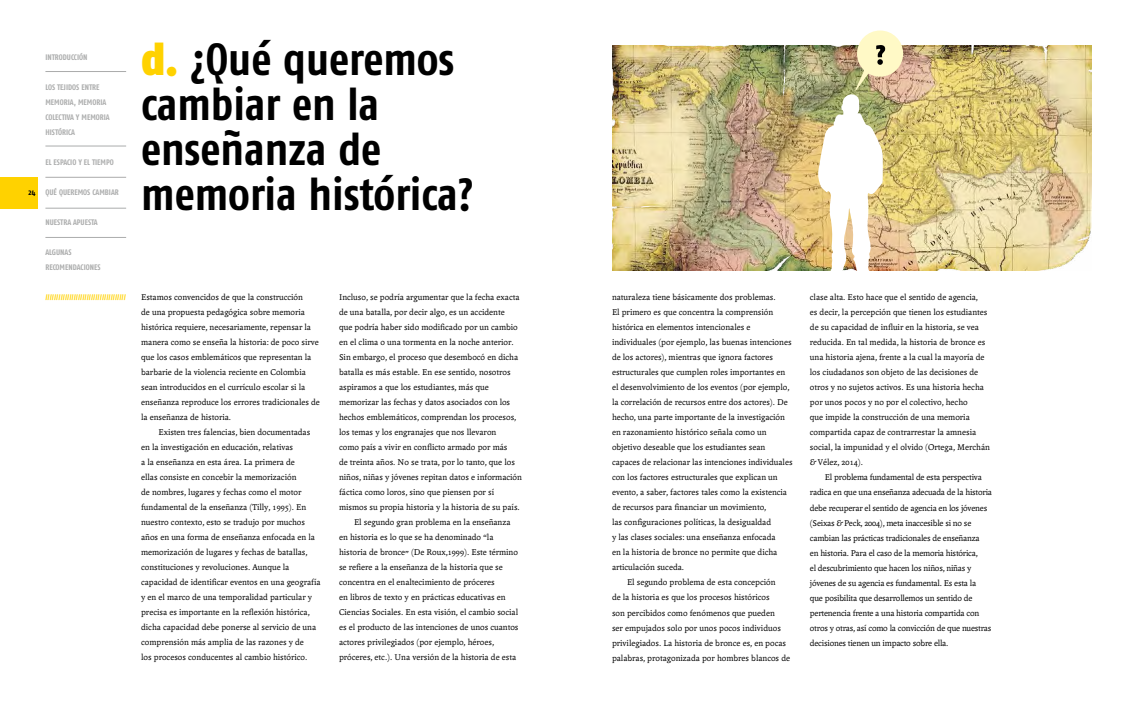
<style>
.page{position:relative;width:1134px;height:709px;background:#fff}
.page>*{position:absolute;margin:0;border:0;box-sizing:border-box;transform-origin:0 0}
.t1{font:700 45px/45px "Fago Co";color:#000}
.t2{font:9px/15px "Andralis ND Os F";color:#000}
.t3{font:9px/15px "Andralis ND Os F";letter-spacing:-.02em;color:#000}
.t4{font:700 8px/15px "Fago Co";color:#abacac}
.t5{font:700 8px "Fago Co";color:#ffd200}
.t6{font:700 8px "Fago Co";color:#000}
.s1{font-weight:900;color:#ffd200}
</style>
<div class="page">
<hr style="left:45px;top:71px;width:81px;height:1px;background:#abacac">
<hr style="left:45px;top:145px;width:81px;height:1px;background:#abacac">
<hr style="left:45px;top:177px;width:81px;height:1px;background:#abacac">
<hr style="left:45px;top:208px;width:81px;height:1px;background:#abacac">
<hr style="left:45px;top:237px;width:81px;height:1px;background:#abacac">
<div style="left:0;top:177px;width:38px;height:32px;background:#ffd200"></div>
<img style="left:612px;top:45px;width:480px;height:225px">
<img style="left:817px;top:30px;width:86px;height:241px">
<p class="t6" style="left:29px;top:187px;width:8px">24</p>
<p class="t4" style="left:45px;top:50px;width:43px">INTRODUCCIÓN</p>
<p class="t4" style="left:45px;top:80px;width:66px">LOS TEJIDOS ENTRE<br>MEMORIA, MEMORIA<br>COLECTIVA Y MEMORIA<br>HISTÓRICA</p>
<p class="t4" style="left:45px;top:155px;width:70px">EL ESPACIO Y EL TIEMPO</p>
<p class="t4" style="left:45px;top:185px;width:75px">QUÉ QUEREMOS CAMBIAR</p>
<p class="t4" style="left:45px;top:215px;width:54px">NUESTRA APUESTA</p>
<p class="t4" style="left:45px;top:245px;width:57px">ALGUNAS<br>RECOMENDACIONES</p>
<p class="t5" style="left:45px;top:293px;width:82px">/////////////////////////////////////</p>
<h1 class="t1" style="left:141px;top:36px;width:333px"><span class="s1">d.</span> ¿Qué queremos cambiar en la enseñanza de memoria histórica?</h1>
<p class="t2" style="left:141px;top:290px;width:180px">Estamos convencidos de que la construcción<br>de una propuesta pedagógica sobre memoria histórica requiere, necesariamente, repensar la manera como se enseña la historia: de poco sirve que los casos emblemáticos que representan la barbarie de la violencia reciente en Colombia sean introducidos en el currículo escolar si la enseñanza reproduce los errores tradicionales de la enseñanza de historia.</p>
<p class="t2" style="left:141px;top:425px;width:181px;text-indent:17px">Existen tres falencias, bien documentadas en la investigación en educación, relativas<br>a la enseñanza en esta área. La primera de<br>ellas consiste en concebir la memorización<br>de nombres, lugares y fechas como el motor fundamental de la enseñanza (Tilly, 1995). En nuestro contexto, esto se tradujo por muchos años en una forma de enseñanza enfocada en la memorización de lugares y fechas de batallas, constituciones y revoluciones. Aunque la capacidad de identificar eventos en una geografía y en el marco de una temporalidad particular y precisa es importante en la reflexión histórica, dicha capacidad debe ponerse al servicio de una comprensión más amplia de las razones y de<br>los procesos conducentes al cambio histórico.</p>
<p class="t2" style="left:339px;top:290px;width:182px">Incluso, se podría argumentar que la fecha exacta</p>
<p class="t2" style="left:339px;top:305px;width:167px">de una batalla, por decir algo, es un accidente</p>
<p class="t2" style="left:339px;top:320px;width:180px">que podría haber sido modificado por un cambio</p>
<p class="t2" style="left:339px;top:335px;width:176px">en el clima o una tormenta en la noche anterior.</p>
<p class="t2" style="left:339px;top:350px;width:181px">Sin embargo, el proceso que desembocó en dicha</p>
<p class="t2" style="left:339px;top:365px;width:173px">batalla es más estable. En ese sentido, nosotros</p>
<p class="t2" style="left:339px;top:380px;width:151px">aspiramos a que los estudiantes, más que</p>
<p class="t2" style="left:339px;top:395px;width:173px">memorizar las fechas y datos asociados con los</p>
<p class="t2" style="left:339px;top:410px;width:179px">hechos emblemáticos, comprendan los procesos,</p>
<p class="t2" style="left:339px;top:425px;width:159px">los temas y los engranajes que nos llevaron</p>
<p class="t2" style="left:339px;top:440px;width:170px">como país a vivir en conflicto armado por más</p>
<p class="t2" style="left:339px;top:455px;width:177px">de treinta años. No se trata, por lo tanto, que los</p>
<p class="t2" style="left:339px;top:470px;width:184px">niños, niñas y jóvenes repitan datos e información</p>
<p class="t2" style="left:339px;top:485px;width:156px">fáctica como loros, sino que piensen por sí</p>
<p class="t2" style="left:339px;top:500px;width:182px">mismos su propia historia y la historia de su país.</p>
<p class="t2" style="left:354px;top:515px;width:158px">El segundo gran problema en la enseñanza</p>
<p class="t2" style="left:339px;top:530px;width:156px">en historia es lo que se ha denominado “la</p>
<p class="t2" style="left:339px;top:545px;width:180px">historia de bronce” (De Roux,1999). Este término</p>
<p class="t2" style="left:339px;top:560px;width:165px">se refiere a la enseñanza de la historia que se</p>
<p class="t2" style="left:339px;top:575px;width:157px">concentra en el enaltecimiento de próceres</p>
<p class="t2" style="left:339px;top:590px;width:168px">en libros de texto y en prácticas educativas en</p>
<p class="t2" style="left:339px;top:605px;width:181px">Ciencias Sociales. En esta visión, el cambio social</p>
<p class="t2" style="left:339px;top:620px;width:181px">es el producto de las intenciones de unos cuantos</p>
<p class="t2" style="left:339px;top:635px;width:156px">actores privilegiados (por ejemplo, héroes,</p>
<p class="t2" style="left:339px;top:650px;width:179px">próceres, etc.). Una versión de la historia de esta</p>
<p class="t2" style="left:612px;top:290px;width:165px">naturaleza tiene básicamente dos problemas.</p>
<p class="t2" style="left:612px;top:305px;width:163px">El primero es que concentra la comprensión</p>
<p class="t2" style="left:612px;top:320px;width:140px">histórica en elementos intencionales e</p>
<p class="t2" style="left:612px;top:335px;width:181px">individuales (por ejemplo, las buenas intenciones</p>
<p class="t2" style="left:612px;top:350px;width:162px">de los actores), mientras que ignora factores</p>
<p class="t2" style="left:612px;top:365px;width:175px">estructurales que cumplen roles importantes en</p>
<p class="t2" style="left:612px;top:380px;width:179px">el desenvolvimiento de los eventos (por ejemplo,</p>
<p class="t2" style="left:612px;top:395px;width:177px">la correlación de recursos entre dos actores). De</p>
<p class="t2" style="left:612px;top:410px;width:174px">hecho, una parte importante de la investigación</p>
<p class="t2" style="left:612px;top:425px;width:156px">en razonamiento histórico señala como un</p>
<p class="t2" style="left:612px;top:440px;width:155px">objetivo deseable que los estudiantes sean</p>
<p class="t2" style="left:612px;top:455px;width:182px">capaces de relacionar las intenciones individuales</p>
<p class="t2" style="left:612px;top:470px;width:167px">con los factores estructurales que explican un</p>
<p class="t2" style="left:612px;top:485px;width:177px">evento, a saber, factores tales como la existencia</p>
<p class="t2" style="left:612px;top:500px;width:156px">de recursos para financiar un movimiento,</p>
<p class="t2" style="left:612px;top:515px;width:161px">las configuraciones políticas, la desigualdad</p>
<p class="t2" style="left:612px;top:530px;width:165px">y las clases sociales: una enseñanza enfocada</p>
<p class="t2" style="left:612px;top:545px;width:167px">en la historia de bronce no permite que dicha</p>
<p class="t2" style="left:612px;top:560px;width:74px">articulación suceda.</p>
<p class="t2" style="left:627px;top:575px;width:150px">El segundo problema de esta concepción</p>
<p class="t2" style="left:612px;top:590px;width:159px">de la historia es que los procesos históricos</p>
<p class="t2" style="left:612px;top:605px;width:164px">son percibidos como fenómenos que pueden</p>
<p class="t2" style="left:612px;top:620px;width:170px">ser empujados solo por unos pocos individuos</p>
<p class="t2" style="left:612px;top:635px;width:176px">privilegiados. La historia de bronce es, en pocas</p>
<p class="t2" style="left:612px;top:650px;width:180px">palabras, protagonizada por hombres blancos de</p>
<p class="t2" style="left:810px;top:290px;width:182px">clase alta. Esto hace que el sentido de agencia,<br>es decir, la percepción que tienen los estudiantes de su capacidad de influir en la historia, se vea reducida. En tal medida, la historia de bronce es una historia ajena, frente a la cual la mayoría de los ciudadanos son objeto de las decisiones de otros y no sujetos activos. Es una historia hecha por unos pocos y no por el colectivo, hecho<br>que impide la construcción de una memoria compartida capaz de contrarrestar la amnesia social, la impunidad y el olvido (Ortega, Merchán &amp; Vélez, 2014).</p>
<p class="t3" style="left:810px;top:470px;width:184px;text-indent:15px">El problema fundamental de esta perspectiva radica en que una enseñanza adecuada de la historia debe recuperar el sentido de agencia en los jóvenes (Seixas &amp; Peck, 2004), meta inaccesible si no se cambian las prácticas tradicionales de enseñanza<br>en historia. Para el caso de la memoria histórica,<br>el descubrimiento que hacen los niños, niñas y jóvenes de su agencia es fundamental. Es esta la<br>que posibilita que desarrollemos un sentido de pertenencia frente a una historia compartida con otros y otras, así como la convicción de que nuestras decisiones tienen un impacto sobre ella.</p>
</div>
